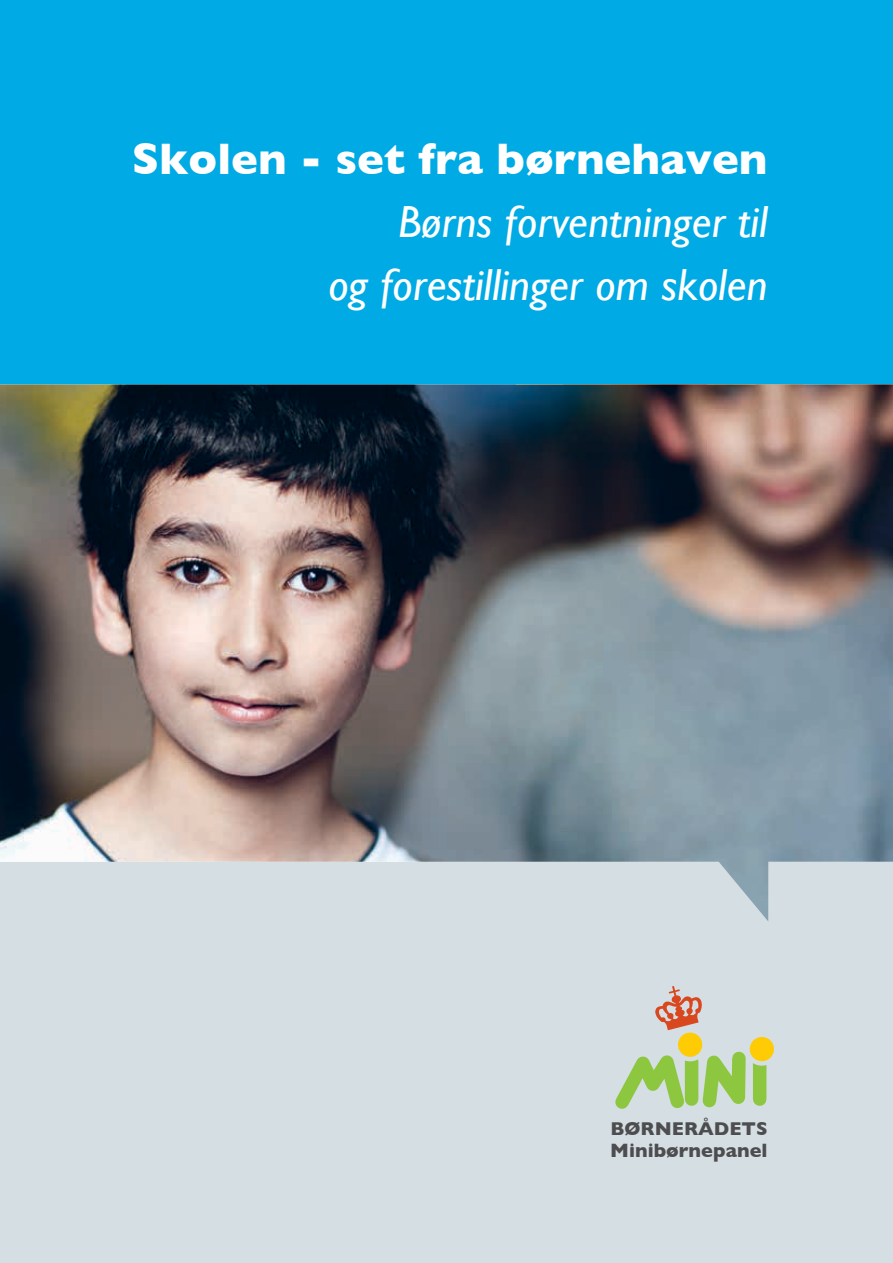
<style>
.page{position:relative;width:893px;height:1263px;background:#fff}
.page>*{position:absolute;margin:0;border:0;box-sizing:border-box;transform-origin:0 0}
.t1{font:italic 45px/63px "Gill Sans";color:#fff;text-align:right}
.t2{font:700 45px "Gill Sans";color:#fff}
.t3{font:700 19.65px "Gill Sans";color:#4d4d4f}
.t4{font:700 18.9px "Gill Sans";color:#4d4d4f}
</style>
<div class="page">
<div style="left:0;top:779px;width:893px;height:484px;background:#d4dee3"></div>
<div style="left:0;top:0;width:893px;height:418px;background:#00aae5"></div>
<svg style="left:615px;top:986px;width:159px;height:123px"></svg>
<img style="left:0;top:384px;width:893px;height:537px">
<p class="t2" style="left:132px;top:132px;width:637px">Skolen - set fra børnehaven</p>
<p class="t1" style="left:328px;top:190px;width:441px">Børns forventninger til<br>og forestillinger om skolen</p>
<p class="t4" style="left:610px;top:1117px;width:159px">BØRNERÅDETS</p>
<p class="t3" style="left:610px;top:1139px;width:159px">Minibørnepanel</p>
</div>
